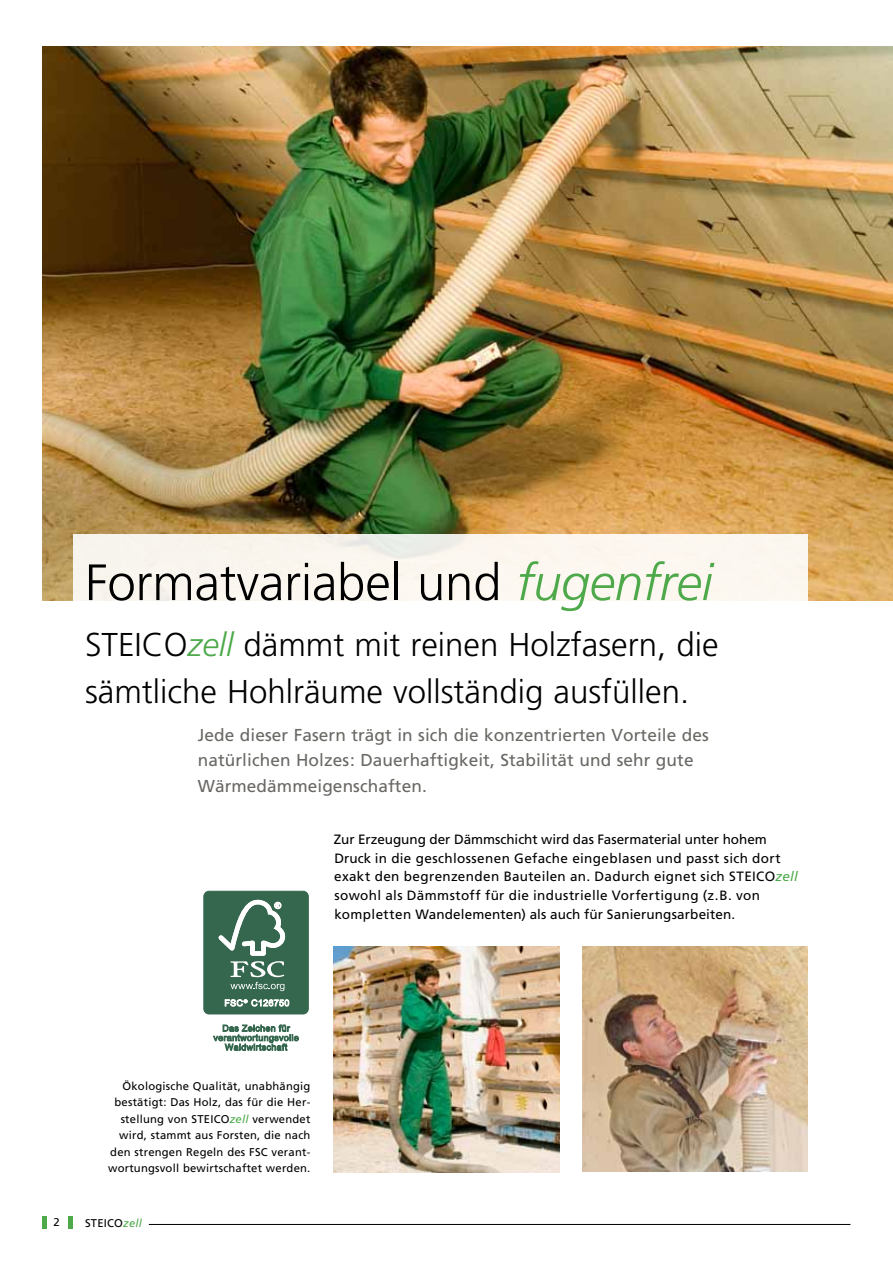
<style>
.page{position:relative;width:893px;height:1263px;background:#fff}
.page>*{position:absolute;margin:0;border:0;box-sizing:border-box;transform-origin:0 0}
.t1{font:300 51px "Frutiger";letter-spacing:-.005em;color:#000}
.t2{font:300 33px/46.8px "Frutiger";color:#000}
.t3{font:17.25px/25.5px "Frutiger";letter-spacing:.005em;color:#6a6864}
.t4{font:13.5px/18.8px "Frutiger";letter-spacing:.02em;color:#000}
.t5{font:11.25px/16.5px "Frutiger";letter-spacing:.02em;color:#000;text-align:right}
.s1{font-style:italic;color:#4da94a}
</style>
<div class="page">
<hr style="left:149px;top:1224px;width:701px;height:1px;background:#000">
<hr style="left:43px;top:1216px;width:4px;height:13px;background:#4da94a">
<div style="left:68px;top:1216px;width:5px;height:13px;background:#4da94a"></div>
<img style="left:43px;top:47px;width:850px;height:553px">
<div style="left:73px;top:534px;width:735px;height:132px;background:linear-gradient(to right,#fbf9f6,#fefbf7)"></div>
<img style="left:334px;top:947px;width:225px;height:225px">
<div style="left:204px;top:891px;width:104px;height:123px;background:#35674e;border-radius:5px"></div>
<div style="left:203px;top:891px;width:106px;height:123px;border:1px solid #35674e;border-radius:5px"></div>
<svg style="left:218px;top:900px;width:67px;height:91px"></svg>
<svg style="left:225px;top:999px;width:64px;height:7px"></svg>
<svg style="left:213px;top:1024px;width:86px;height:26px"></svg>
<img style="left:583px;top:947px;width:225px;height:224px">
<h1 class="t1" style="left:85px;top:554px;width:629px">Formatvariabel und <span class="s1">fugenfrei</span></h1>
<h2 class="t2" style="left:85px;top:622px;width:635px">STEICO<span class="s1">zell</span> dämmt mit reinen Holzfasern, die sämtliche Hohlräume vollständig ausfüllen.</h2>
<p class="t3" style="left:198px;top:722px;width:513px">Jede dieser Fasern trägt in sich die konzentrierten Vorteile des natürlichen Holzes: Dauerhaftigkeit, Stabilität und sehr gute<br>Wärmedämmeigenschaften.</p>
<p class="t4" style="left:334px;top:830px;width:466px">Zur Erzeugung der Dämmschicht wird das Fasermaterial unter hohem Druck in die geschlossenen Gefache eingeblasen und passt sich dort exakt den begrenzenden Bauteilen an. Dadurch eignet sich STEICO<span class="s1">zell </span>sowohl als Dämmstoff für die industrielle Vorfertigung (z.B. von kompletten Wandelementen) als auch für Sanierungsarbeiten.</p>
<p class="t5" style="left:108px;top:1077px;width:204px">Ökologische Qualität, unabhängig bestätigt: Das Holz, das für die Her&shy;stellung von STEICO<span class="s1">zell</span> verwendet wird, stammt aus Forsten, die nach den strengen Regeln des FSC verant&shy;wortungsvoll bewirtschaftet werden.</p>
<p class="t5" style="left:54px;top:1214px;width:8px">2</p>
<p class="t5" style="left:85px;top:1214px;width:58px">STEICO<span class="s1">zell</span></p>
</div>
